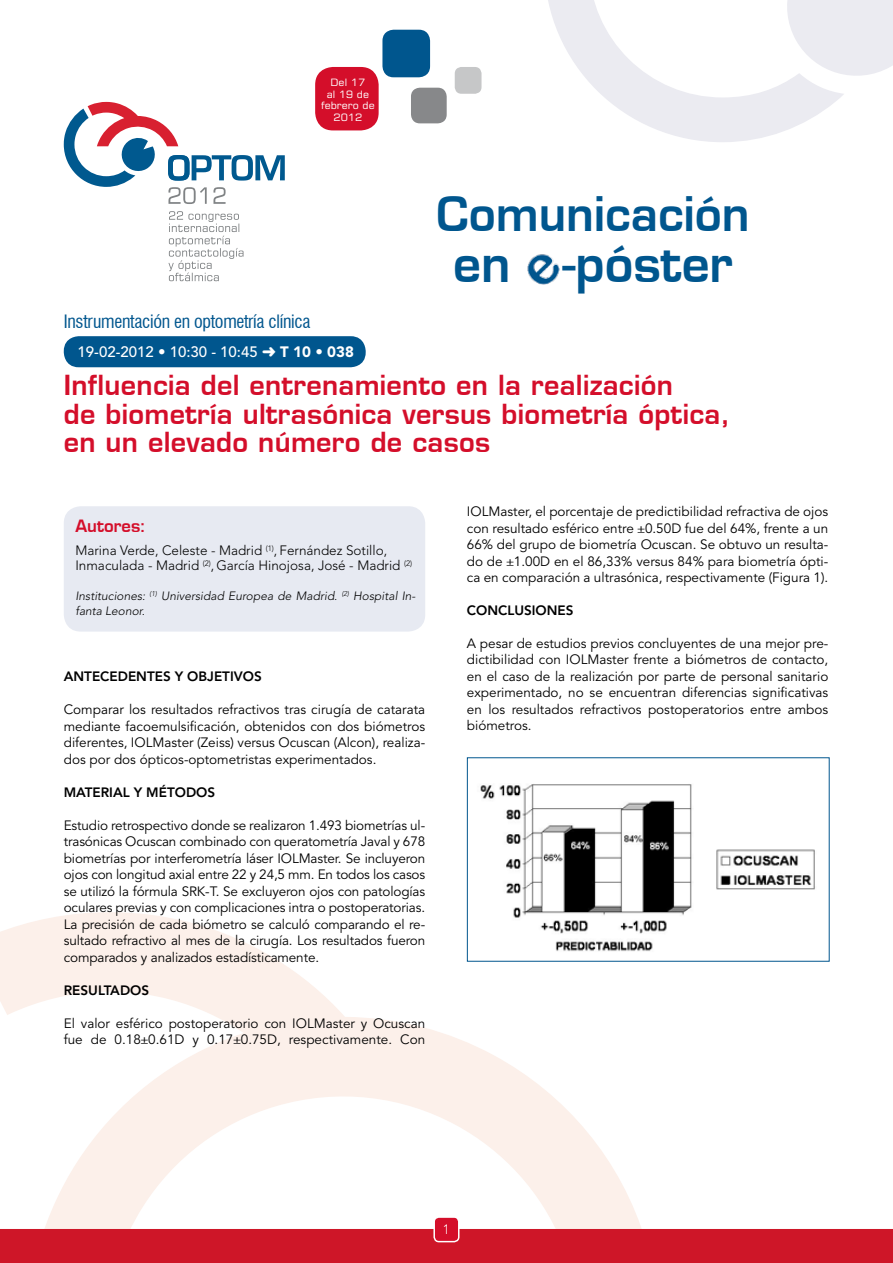
<style>
.page{position:relative;width:893px;height:1263px;background:#fff}
.page>*{position:absolute;margin:0;border:0;box-sizing:border-box;transform-origin:0 0}
.t1{font:49.2px "Square 721 Dm Normal";color:#00568e}
.t2{font:46.5px "Square 721 Dm Normal";color:#00568e}
.t3{font:27px/28.5px "Square 721 Dm Normal";letter-spacing:.01em;color:#d40e2a}
.t4{font:condensed 18px "Swiss 721 BT";letter-spacing:-.015em;color:#00568e}
.t5{font:16.65px "Square 721 Dm Normal";color:#d40e2a}
.t6{font:500 15px "Avenir";color:#fff}
.t7{font:13.5px/16.5px "Avenir";color:#000;text-align:justify}
.t8{font:300 13.5px/15px "Avenir";color:#000}
.t9{font:800 13.5px "Avenir";color:#000}
.t10{font:300 13.5px "Avenir";color:#fff}
.t11{font:italic 300 12px/15px "Avenir";color:#000}
.t12{font:10.2px/11.7px "Square 721";color:#fff;text-align:center;scale:1.05 1}
.s1{font-weight:900}
.s2{font-family:"Times"}
</style>
<div class="page">
<svg style="left:548px;top:0;width:345px;height:142px"></svg>
<svg style="left:0;top:912px;width:642px;height:317px"></svg>
<div style="left:0;top:1229px;width:893px;height:34px;background:#ce1628"></div>
<svg style="left:64px;top:102px;width:221px;height:102px"></svg>
<svg style="left:168px;top:211px;width:76px;height:70px"></svg>
<div style="left:64px;top:506px;width:361px;height:126px;background:#e7eaf2;border-radius:17px"></div>
<div style="left:64px;top:336px;width:302px;height:31px;background:#00568e;border-radius:15px"></div>
<div style="left:315px;top:67px;width:64px;height:63px;background:#d40e2a;border-radius:18px"></div>
<div style="left:382px;top:30px;width:48px;height:47px;background:#00568e;border-radius:11px"></div>
<div style="left:411px;top:88px;width:36px;height:35px;background:#87888a;border-radius:9px"></div>
<div style="left:455px;top:67px;width:26px;height:27px;background:#c6c7c8;border-radius:7px"></div>
<div style="left:434px;top:1217px;width:25px;height:24px;background:#d40e2a;border-radius:5px"></div>
<div style="left:433px;top:1216px;width:26px;height:26px;border:1px solid #fff;border-radius:5px"></div>
<img style="left:527px;top:254px;width:33px;height:31px">
<img style="left:469px;top:784px;width:346px;height:176px">
<p class="t12" style="left:321px;top:76px;width:53px">Del 17<br>al 19 de febrero de<br>2012</p>
<h3 class="t4" style="left:64px;top:311px;width:248px">Instrumentación en optometría clínica</h3>
<p class="t6" style="left:78px;top:343px;width:278px">19-02-2012 • 10:30 - 10:45 ➜ <span class="s1">T 10 • 038</span></p>
<h2 class="t2" style="left:436px;top:185px;width:315px">Comunicación</h2>
<h1 class="t1" style="left:453px;top:233px;width:281px">en -póster</h1>
<h3 class="t3" style="left:64px;top:370px;width:668px">Influencia del entrenamiento en la realización<br>de biometría ultrasónica versus biometría óptica, en un elevado número de casos</h3>
<p class="t5" style="left:75px;top:515px;width:72px">Autores:</p>
<p class="t8" style="left:75px;top:543px;width:338px">Marina Verde, Celeste - Madrid <sup>(1)</sup>, Fernández Sotillo,<br>Inmaculada - Madrid <sup>(2)</sup>,García Hinojosa, José - Madrid <sup>(2)</sup></p>
<p class="t11" style="left:75px;top:588px;width:342px">Instituciones: <sup>(1)</sup> Universidad Europea de Madrid. <sup>(2)</sup> Hospital In&shy;fanta Leonor.</p>
<p class="t9" style="left:64px;top:668px;width:199px">ANTECEDENTES Y OBJETIVOS</p>
<p class="t7" style="left:64px;top:701px;width:363px">Comparar los resultados refractivos tras cirugía de catarata mediante facoemulsificación, obtenidos con dos biómetros diferentes, IOLMaster (Zeiss) versus Ocuscan (Alcon), realiza&shy;dos por dos ópticos-optometristas experimentados.</p>
<p class="t9" style="left:64px;top:784px;width:153px">MATERIAL Y MÉTODOS</p>
<p class="t7" style="left:64px;top:817px;width:363px">Estudio retrospectivo donde se realizaron 1.493 biometrías ul&shy;trasónicas Ocuscan combinado con queratometría Javal y 678 biometrías por interferometría láser IOLMaster. Se incluyeron ojos con longitud axial entre 22 y 24,5 mm. En todos los casos se utilizó la fórmula SRK-T. Se excluyeron ojos con patologías oculares previas y con complicaciones intra o postoperatorias.<br>La precisión de cada biómetro se calculó comparando el re&shy;sultado refractivo al mes de la cirugía. Los resultados fueron comparados y analizados estadísticamente.</p>
<p class="t9" style="left:64px;top:982px;width:87px">RESULTADOS</p>
<p class="t7" style="left:64px;top:1015px;width:363px">El valor esférico postoperatorio con IOLMaster y Ocuscan fue de 0.18<span class="s2">±</span>0.61D y 0.17<span class="s2">±</span>0.75D, respectivamente. Con</p>
<p class="t7" style="left:467px;top:503px;width:363px">IOLMaster, el porcentaje de predictibilidad refractiva de ojos con resultado esférico entre <span class="s2">±</span>0.50D fue del 64%, frente a un 66% del grupo de biometría Ocuscan. Se obtuvo un resulta&shy;do de <span class="s2">±</span>1.00D en el 86,33% versus 84% para biometría ópti&shy;ca en comparación a ultrasónica, respectivamente (Figura 1).</p>
<p class="t9" style="left:467px;top:602px;width:108px">CONCLUSIONES</p>
<p class="t7" style="left:467px;top:635px;width:363px">A pesar de estudios previos concluyentes de una mejor pre&shy;dictibilidad con IOLMaster frente a biómetros de contacto, en el caso de la realización por parte de personal sanitario experimentado, no se encuentran diferencias significativas en los resultados refractivos postoperatorios entre ambos biómetros.</p>
<p class="t10" style="left:443px;top:1222px;width:9px">1</p>
</div>
